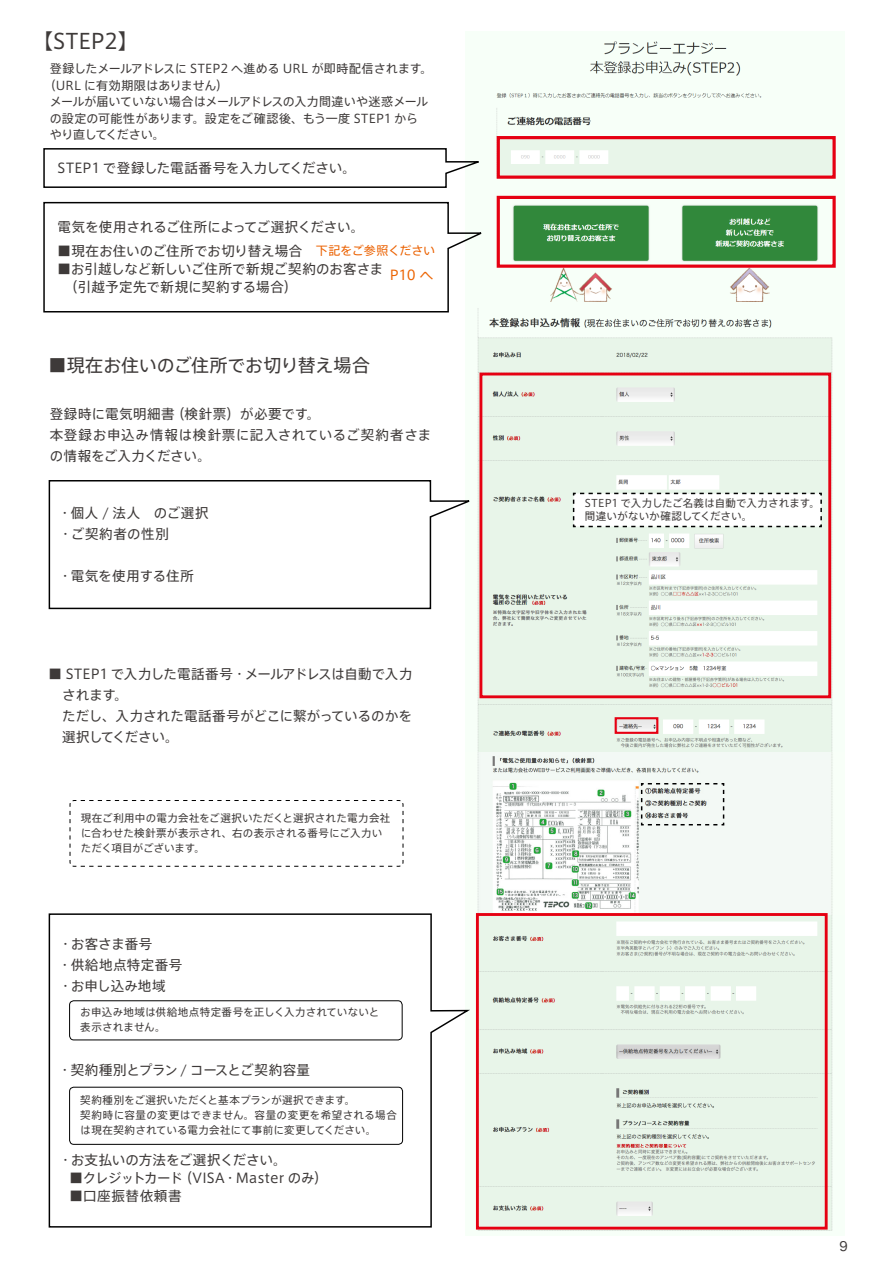
<style>
.page{position:relative;width:893px;height:1263px;background:#fff}
.page>*{position:absolute;margin:0;border:0;box-sizing:border-box;transform-origin:0 0}
.t1{font:21px "Axis Std";color:#3e3a39}
.t2{font:18px "Axis Std";letter-spacing:-.01em;color:#3e3a39}
.t3{font:13.5px/21px "Axis Std";letter-spacing:.01em;color:#3e3a39}
.t4{font:13.5px/21px "Axis Std";letter-spacing:.04em;color:#3e3a39}
.t5{font:13.5px/21px "Axis Std";letter-spacing:.03em;color:#3e3a39}
.t6{font:13.5px "Axis Std";letter-spacing:-.01em;color:#3e3a39}
.t7{font:13.5px/21px "Axis Std";letter-spacing:.045em;color:#3e3a39}
.t8{font:13.5px "Axis Std";letter-spacing:-.015em;color:#3e3a39}
.t9{font:13.5px "Axis Std";letter-spacing:.05em;color:#3e3a39}
.t10{font:13.5px "Axis Std";color:#ec6300}
.t11{font:12.75px "Hira Maru Pro W4";color:#3e3a39}
.t12{font:12px "Axis Std";letter-spacing:.005em;color:#3e3a39}
.t13{font:12px "Axis Std";letter-spacing:-.03em;color:#3e3a39}
.t14{font:10.5px/15px "Axis Std";letter-spacing:.02em;color:#3e3a39}
.s1{font-size:12px;color:#eb6100}
</style>
<div class="page">
<img style="left:496px;top:41px;width:340px;height:261px">
<svg style="left:43px;top:148px;width:436px;height:40px"></svg>
<svg style="left:43px;top:201px;width:439px;height:112px"></svg>
<img style="left:465px;top:302px;width:368px;height:228px">
<img style="left:477px;top:530px;width:356px;height:383px">
<img style="left:475px;top:913px;width:358px;height:318px">
<svg style="left:70px;top:800px;width:334px;height:67px"></svg>
<svg style="left:48px;top:479px;width:429px;height:131px"></svg>
<svg style="left:640px;top:782px;width:85px;height:44px"></svg>
<svg style="left:48px;top:913px;width:422px;height:315px"></svg>
<div style="left:69px;top:1000px;width:333px;height:40px;border:1px solid #000;border-radius:4px"></div>
<div style="left:69px;top:1087px;width:334px;height:57px;border:1px solid #000;border-radius:4px"></div>
<div style="left:497px;top:196px;width:339px;height:72px;border:3px solid #e60012"></div>
<div style="left:497px;top:136px;width:339px;height:43px;border:3px solid #e60012"></div>
<div style="left:479px;top:373px;width:352px;height:325px;border:3px solid #e60012"></div>
<div style="left:476px;top:913px;width:352px;height:316px;border:3px solid #e60012"></div>
<div style="left:615px;top:717px;width:43px;height:17px;border:2px solid #e60012"></div>
<svg style="left:572px;top:492px;width:251px;height:36px"></svg>
<h1 class="t1" style="left:32px;top:25px;width:108px">【STEP2】</h1>
<p class="t12" style="left:50px;top:60px;width:384px">登録したメールアドレスに STEP2 へ進める URL が即時配信されます。</p>
<p class="t12" style="left:44px;top:76px;width:186px">（URL に有効期限はありません）</p>
<p class="t12" style="left:50px;top:93px;width:380px">メールが届いていない場合はメールアドレスの入力間違いや迷惑メール</p>
<p class="t12" style="left:50px;top:109px;width:370px">の設定の可能性があります。設定をご確認後、もう一度 STEP1 から</p>
<p class="t13" style="left:50px;top:126px;width:117px">やり直してください。</p>
<p class="t3" style="left:58px;top:156px;width:300px">STEP1 で登録した電話番号を入力してください。</p>
<p class="t6" style="left:58px;top:217px;width:308px">電気を使用されるご住所によってご選択ください。</p>
<p class="t3" style="left:58px;top:239px;width:379px">■現在お住いのご住所でお切り替え場合　<span class="s1">下記をご参照ください</span></p>
<p class="t3" style="left:58px;top:259px;width:327px;line-height:18px">■お引越しなど新しいご住所で新規ご契約のお客さま　（引越予定先で新規に契約する場合）　　</p>
<p class="t10" style="left:390px;top:265px;width:45px">P10 へ</p>
<h2 class="t2" style="left:49px;top:352px;width:323px">■現在お住いのご住所でお切り替え場合</h2>
<p class="t4" style="left:50px;top:402px;width:383px">登録時に電気明細書（検針票）が必要です。<br>本登録お申込み情報は検針票に記入されているご契約者さまの情報をご入力ください。</p>
<p class="t7" style="left:58px;top:501px;width:152px">・個人 / 法人　のご選択・ご契約者の性別</p>
<p class="t3" style="left:58px;top:564px;width:137px">・電気を使用する住所</p>
<p class="t3" style="left:62px;top:662px;width:352px;text-indent:-14px">■ STEP1 で入力した電話番号・メールアドレスは自動で入力されます。<br>ただし、入力された電話番号がどこに繋がっているのかを選択してください。</p>
<p class="t14" style="left:81px;top:810px;width:311px">現在ご利用中の電力会社をご選択いただくと選択された電力会社に合わせた検針票が表示され、右の表示される番号にご入力いただく項目がございます。</p>
<p class="t5" style="left:58px;top:933px;width:126px">・お客さま番号<br>・供給地点特定番号・お申し込み地域</p>
<p class="t14" style="left:80px;top:1004px;width:300px">お申込み地域は供給地点特定番号を正しく入力されていないと表示されません。</p>
<p class="t8" style="left:58px;top:1060px;width:253px">・契約種別とプラン / コースとご契約容量</p>
<p class="t14" style="left:80px;top:1092px;width:318px">契約種別をご選択いただくと基本プランが選択できます。<br>契約時に容量の変更はできません。容量の変更を希望される場合は現在契約されている電力会社にて事前に変更してください。</p>
<p class="t3" style="left:59px;top:1149px;width:229px">・お支払いの方法をご選択ください。</p>
<p class="t3" style="left:70px;top:1167px;width:260px">■クレジットカード（VISA・Master のみ）</p>
<p class="t9" style="left:70px;top:1186px;width:113px">■口座振替依頼書</p>
<p class="t14" style="left:585px;top:495px;width:236px;line-height:13.5px">STEP1 で入力したご名義は自動で入力されます。間違いがないか確認してください。</p>
<p class="t11" style="left:840px;top:1235px;width:10px">9</p>
</div>
